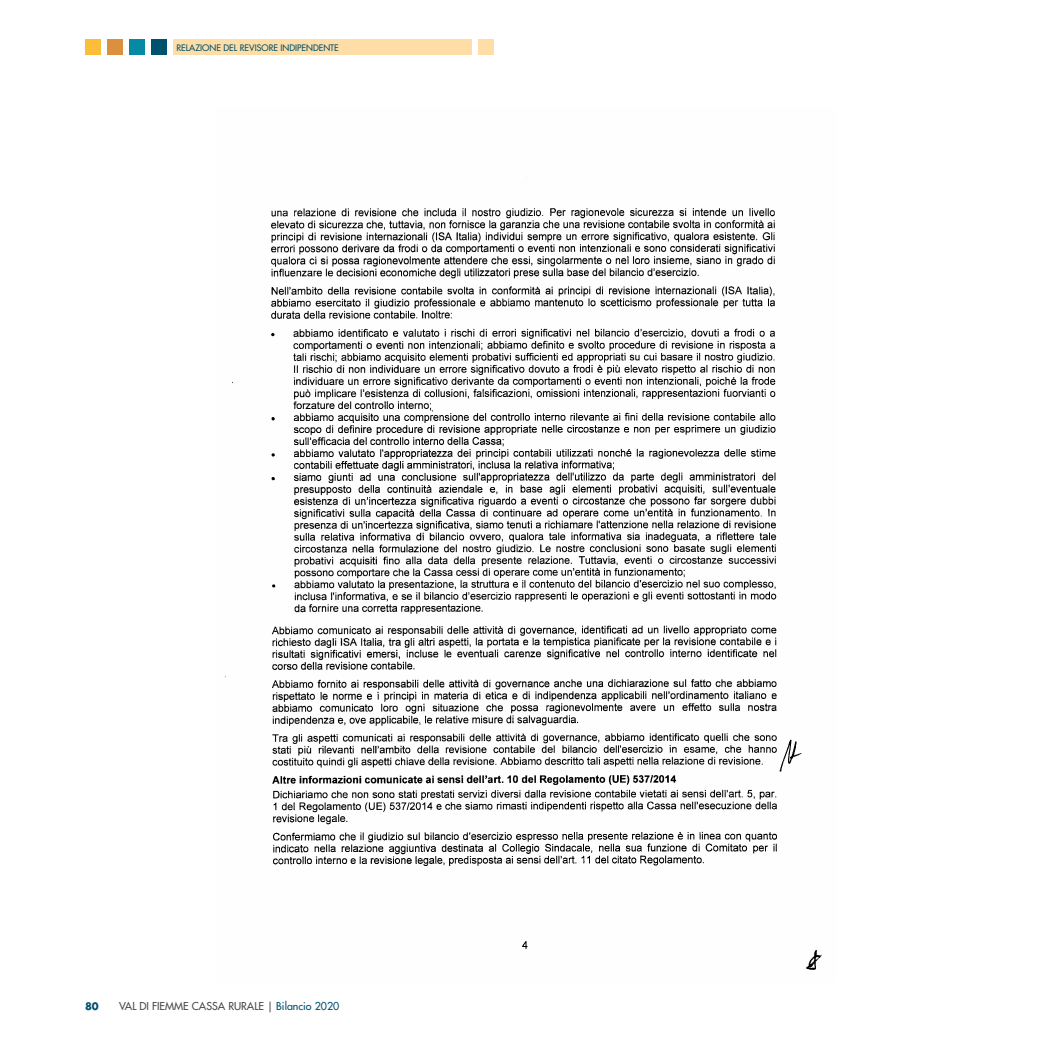
<style>
.page{position:relative;width:1053px;height:1053px;background:#fff}
.page>*{position:absolute;margin:0;border:0;box-sizing:border-box;transform-origin:0 0}
.t1{font:500 10.62px "Futura Std";color:#484846}
.t2{font:700 10px "Futura Std";color:#00516e}
.t3{font:500 8.75px "Futura Std";color:#00516e}
.s1{color:#00516e}
</style>
<div class="page">
<div style="left:173px;top:39px;width:298px;height:16px;background:#fedea6"></div>
<div style="left:477px;top:39px;width:16px;height:16px;background:#fedea6"></div>
<div style="left:151px;top:39px;width:16px;height:16px;background:#00516e"></div>
<div style="left:129px;top:39px;width:16px;height:16px;background:#0788a5"></div>
<div style="left:107px;top:39px;width:16px;height:16px;background:#da903c"></div>
<div style="left:85px;top:39px;width:16px;height:16px;background:#fbbd3a"></div>
<img style="left:232px;top:208px;width:544px;height:657px">
<img style="left:522px;top:941px;width:299px;height:28px">
<p class="t3" style="left:176px;top:42px;width:164px">RELAZIONE DEL REVISORE INDIPENDENTE</p>
<p class="t2" style="left:85px;top:999px;width:15px">80</p>
<p class="t1" style="left:119px;top:999px;width:222px">VAL DI FIEMME CASSA RURALE | <span class="s1">Bilancio 2020</span></p>
</div>
